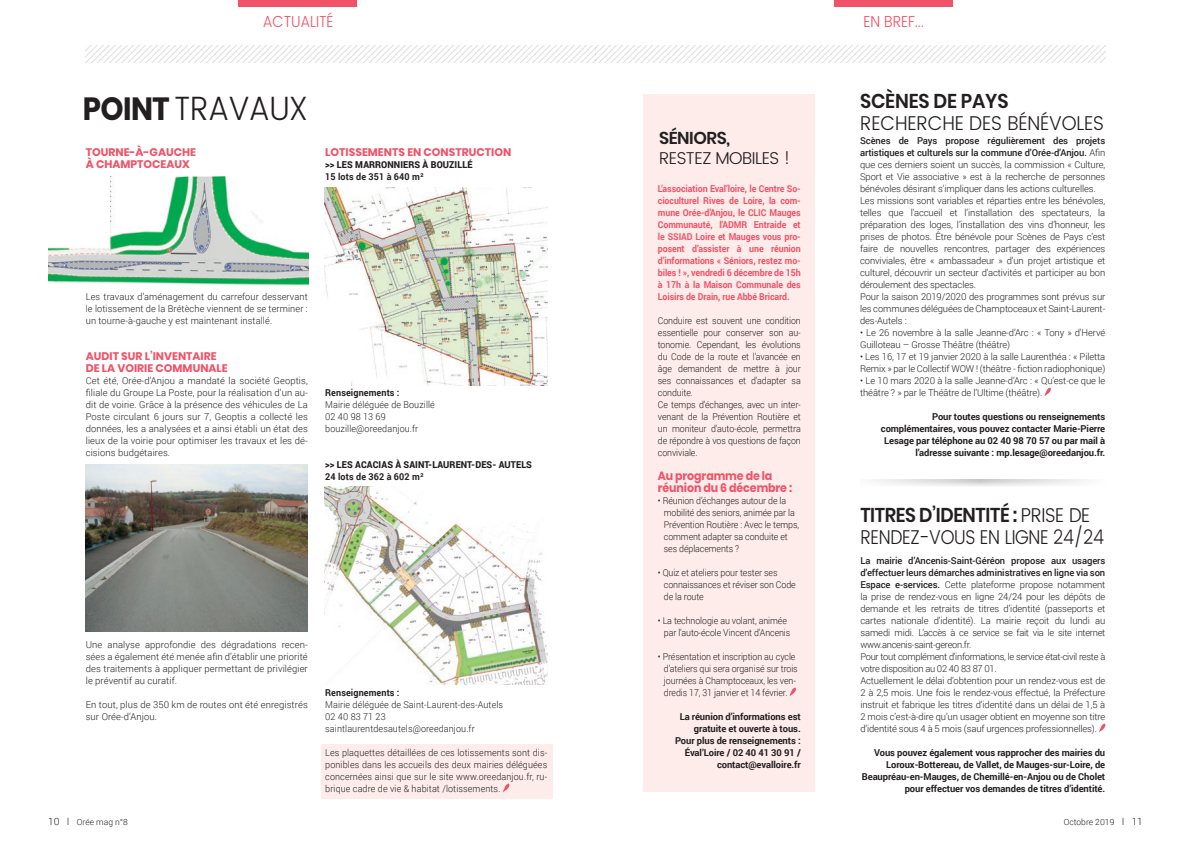
<style>
.page{position:relative;width:1191px;height:842px;background:#fff}
.page>*{position:absolute;margin:0;border:0;box-sizing:border-box;transform-origin:0 0}
.t1{font:300 33.7px "Poppins";letter-spacing:-.02em;color:#231f20;scale:.92 1}
.t2{font:300 20px/22px "Poppins";letter-spacing:-.01em;color:#231f20;scale:.92 1}
.t3{font:300 20px "Poppins";letter-spacing:-.01em;color:#231f20;scale:.95 1}
.t4{font:600 20px "Poppins";letter-spacing:-.01em;color:#231f20;scale:.95 1}
.t5{font:300 17.1px "Poppins";letter-spacing:-.03em;color:#231f20}
.t6{font:600 17.1px "Poppins";letter-spacing:-.025em;color:#231f20}
.t7{font:300 16px "Poppins";letter-spacing:-.01em;color:#f05268;scale:.9 1}
.t8{font:700 12px/12px "Poppins";letter-spacing:-.01em;color:#f05268;scale:.92 1}
.t9{font:700 11px/12px "Poppins";color:#f05268}
.t10{font:300 9.5px/12px "Roboto";letter-spacing:-.01em;color:#231f20}
.t11{font:300 9.5px/12px "Roboto";letter-spacing:-.01em;color:#231f20;scale:.93 1}
.t12{font:700 9.5px/12px "Roboto";letter-spacing:-.01em;color:#231f20;text-align:right}
.t13{font:700 9.5px/12px "Roboto";letter-spacing:-.01em;color:#f05268;text-align:justify;scale:.93 1}
.t14{font:300 9.5px/12px "Roboto";letter-spacing:-.01em;color:#231f20;text-align:justify;scale:.95 1}
.t15{font:300 9.5px/12px "Roboto";letter-spacing:.01em;color:#231f20;scale:.95 1}
.t16{font:700 9.5px "Roboto";letter-spacing:.01em;color:#231f20;scale:.95 1}
.t17{font:900 9.5px "Roboto";letter-spacing:.01em;color:#231f20;scale:.95 1}
.t18{font:300 9.5px/12px "Roboto";letter-spacing:.01em;color:#231f20}
.t19{font:300 8.5px "Roboto";color:#231f20}
.s1{font-weight:700;font-size:32px}
.s2{font-weight:500}
.s3{font-weight:600}
.s4{font-size:10px}
</style>
<div class="page">
<div style="left:321px;top:744px;width:231px;height:55px;background:#fdecea"></div>
<svg style="left:503px;top:783px;width:7px;height:9px"></svg>
<div style="left:643px;top:94px;width:172px;height:698px;background:#fdecea"></div>
<svg style="left:789px;top:687px;width:7px;height:9px"></svg>
<svg style="left:1044px;top:387px;width:7px;height:9px"></svg>
<svg style="left:1099px;top:723px;width:7px;height:9px"></svg>
<svg style="left:875px;top:479px;width:210px;height:7px"></svg>
<div style="left:834px;top:0;width:118px;height:7px;background:#f05268"></div>
<svg style="left:86px;top:45px;width:1019px;height:17px"></svg>
<img style="left:325px;top:486px;width:222px;height:199px">
<img style="left:325px;top:187px;width:222px;height:198px">
<div style="left:238px;top:0;width:119px;height:7px;background:#f05268"></div>
<img style="left:48px;top:176px;width:261px;height:110px">
<img style="left:85px;top:465px;width:223px;height:167px">
<h3 class="t7" style="left:263px;top:10px;width:80px">ACTUALITÉ</h3>
<h3 class="t7" style="left:863px;top:10px;width:68px">EN BREF...</h3>
<h1 class="t1" style="left:83px;top:85px;width:246px"><span class="s1">POINT</span> TRAVAUX</h1>
<p class="t9" style="left:86px;top:146px;width:112px">TOURNE-À-GAUCHE<br>À CHAMPTOCEAUX</p>
<p class="t9" style="left:325px;top:146px;width:188px">LOTISSEMENTS EN CONSTRUCTION</p>
<p class="t17" style="left:325px;top:158px;width:156px">&gt;&gt; LES MARRONNIERS À BOUZILLÉ</p>
<p class="t16" style="left:325px;top:170px;width:105px">15 lots de 351 à 640 m²</p>
<p class="t10" style="left:86px;top:290px;width:223px;text-align:justify">Les travaux d’aménagement du carrefour desservant le lotissement de la Brétèche viennent de se terminer : un tourne-à-gauche y est maintenant installé.</p>
<p class="t9" style="left:86px;top:350px;width:143px">AUDIT SUR L’INVENTAIRE<br>DE LA VOIRIE COMMUNALE</p>
<p class="t10" style="left:86px;top:374px;width:223px;text-align:justify">Cet été, Orée-d’Anjou a mandaté la société Geoptis, filiale du Groupe La Poste, pour la réalisation d’un au&shy;dit de voirie. Grâce à la présence des véhicules de La Poste circulant 6 jours sur 7, Geoptis a collecté les données, les a analysées et a ainsi établi un état des lieux de la voirie pour optimiser les travaux et les dé&shy;cisions budgétaires.</p>
<p class="t16" style="left:325px;top:386px;width:80px">Renseignements :</p>
<p class="t15" style="left:325px;top:398px;width:117px">Mairie déléguée de Bouzillé<br>02 40 98 13 69 bouzille@oreedanjou.fr</p>
<p class="t17" style="left:325px;top:458px;width:219px">&gt;&gt; LES ACACIAS À SAINT-LAURENT-DES- AUTELS</p>
<p class="t16" style="left:325px;top:470px;width:105px">24 lots de 362 à 602 m²</p>
<p class="t10" style="left:86px;top:638px;width:223px;text-align:justify">Une analyse approfondie des dégradations recen&shy;sées a également été menée afin d’établir une priorité des traitements à appliquer permettant de privilégier le préventif au curatif.</p>
<p class="t18" style="left:86px;top:698px;width:223px">En tout, plus de 350 km de routes ont été enregistrés sur Orée-d’Anjou.</p>
<p class="t16" style="left:325px;top:686px;width:80px">Renseignements :</p>
<p class="t15" style="left:325px;top:698px;width:189px">Mairie déléguée de Saint-Laurent-des-Autels<br>02 40 83 71 23 saintlaurentdesautels@oreedanjou.fr</p>
<p class="t14" style="left:325px;top:746px;width:235px">Les plaquettes détaillées de ces lotissements sont dis&shy;ponibles dans les accueils des deux mairies déléguées concernées ainsi que sur le site www.oreedanjou.fr, ru&shy;brique cadre de vie &amp; habitat /lotissements.</p>
<h3 class="t6" style="left:659px;top:128px;width:73px">SÉNIORS,</h3>
<h3 class="t5" style="left:659px;top:146px;width:133px">RESTEZ MOBILES !</h3>
<p class="t13" style="left:658px;top:182px;width:155px">L’association Eval’loire, le Centre So&shy;cioculturel Rives de Loire, la com&shy;mune Orée-d’Anjou, le CLIC Mauges Communauté, l’ADMR Entraide et le SSIAD Loire et Mauges vous pro&shy;posent d’assister à une réunion d’informations « Séniors, restez mo&shy;biles ! », vendredi 6 décembre de 15h à 17h à la Maison Communale des Loisirs de Drain, rue Abbé Bricard.</p>
<p class="t11" style="left:658px;top:314px;width:155px">Conduire est souvent une condition essentielle pour conserver son au&shy;tonomie. Cependant, les évolutions du Code de la route et l’avancée en âge demandent de mettre à jour ses connaissances et d’adapter sa conduite.<br>Ce temps d’échanges, avec un inter&shy;venant de la Prévention Routière et un moniteur d’auto-école, permettra de répondre à vos questions de façon conviviale.</p>
<p class="t8" style="left:658px;top:470px;width:147px">Au programme de la réunion du 6 décembre :</p>
<p class="t11" style="left:664px;top:494px;width:147px;text-indent:-6px">• Réunion d’échanges autour de la mobilité des seniors, animée par la<br>Prévention Routière : Avec le temps, comment adapter sa conduite et ses déplacements ?</p>
<p class="t11" style="left:664px;top:566px;width:143px;text-indent:-6px">• Quiz et ateliers pour tester ses connaissances et réviser son Code de la route</p>
<p class="t11" style="left:664px;top:614px;width:137px;text-indent:-6px">• La technologie au volant, animée par l’auto-école Vincent d’Ancenis</p>
<p class="t11" style="left:664px;top:650px;width:145px;text-indent:-6px">• Présentation et inscription au cycle d’ateliers qui sera organisé sur trois journées à Champtoceaux, les ven&shy;dredis 17, 31 janvier et 14 février.</p>
<p class="t12" style="left:675px;top:710px;width:127px">La réunion d’informations est gratuite et ouverte à tous.<br>Pour plus de renseignements :<br>Éval’Loire / 02 40 41 30 91 / contact@evalloire.fr</p>
<h2 class="t4" style="left:860px;top:90px;width:158px">SCÈNES DE PAYS</h2>
<h2 class="t3" style="left:860px;top:109px;width:258px">RECHERCHE DES BÉNÉVOLES</h2>
<p class="t10" style="left:860px;top:134px;width:247px"><span class="s2">Scènes de Pays propose régulièrement des projets artistiques et culturels sur la commune d’Orée-d’Anjou.</span> Afin que ces derniers soient un succès, la commission « Culture, Sport et Vie associative » est à la recherche de personnes bénévoles désirant s’impliquer dans les actions culturelles.<br>Les missions sont variables et réparties entre les bénévoles, telles que l’accueil et l’installation des spectateurs, la préparation des loges, l’installation des vins d’honneur, les prises de photos. Être bénévole pour Scènes de Pays c’est faire de nouvelles rencontres, partager des expériences conviviales, être « ambassadeur » d’un projet artistique et culturel, découvrir un secteur d’activités et participer au bon déroulement des spectacles.<br>Pour la saison 2019/2020 des programmes sont prévus sur les communes déléguées de Champtoceaux et Saint-Laurent&shy;des-Autels :</p>
<p class="t10" style="left:860px;top:326px;width:247px">• Le 26 novembre à la salle Jeanne-d’Arc : « Tony » d’Hervé<br>Guilloteau – Grosse Théâtre (théâtre)</p>
<p class="t10" style="left:860px;top:350px;width:247px">• Les 16, 17 et 19 janvier 2020 à la salle Laurenthéa : « Piletta<br>Remix » par le Collectif WOW ! (théâtre - fiction radiophonique)</p>
<p class="t10" style="left:860px;top:374px;width:247px">• Le 10 mars 2020 à la salle Jeanne-d’Arc : « Qu’est-ce que le théâtre ? » par le Théâtre de l’Ultime (théâtre).</p>
<p class="t12" style="left:881px;top:410px;width:226px">Pour toutes questions ou renseignements complémentaires, vous pouvez contacter Marie-Pierre Lesage par téléphone au 02 40 98 70 57 ou par mail à l’adresse suivante : mp.lesage@oreedanjou.fr.</p>
<h2 class="t2" style="left:860px;top:505px;width:266px"><span class="s3">TITRES D’IDENTITÉ :</span> PRISE DE<br>RENDEZ-VOUS EN LIGNE 24/24</h2>
<p class="t10" style="left:860px;top:554px;width:246px"><span class="s2">La mairie d’Ancenis-Saint-Géréon propose aux usagers d’effectuer leurs démarches administratives en ligne via son Espace e-services.</span> Cette plateforme propose notamment la prise de rendez-vous en ligne 24/24 pour les dépôts de demande et les retraits de titres d’identité (passeports et cartes nationale d’identité). La mairie reçoit du lundi au samedi midi. L’accès à ce service se fait via le site internet www.ancenis-saint-gereon.fr.<br>Pour tout complément d’informations, le service état-civil reste à votre disposition au 02 40 83 87 01.<br>Actuellement le délai d’obtention pour un rendez-vous est de 2 à 2,5 mois. Une fois le rendez-vous effectué, la Préfecture instruit et fabrique les titres d’identité dans un délai de 1,5 à 2 mois c’est-à-dire qu’un usager obtient en moyenne son titre d’identité sous 4 à 5 mois (sauf urgences professionnelles).</p>
<p class="t12" style="left:862px;top:746px;width:245px">Vous pouvez également vous rapprocher des mairies du Loroux-Bottereau, de Vallet, de Mauges-sur-Loire, de Beaupréau-en-Mauges, de Chemillé-en-Anjou ou de Cholet pour effectuer vos demandes de titres d’identité.</p>
<p class="t19" style="left:48px;top:816px;width:81px"><span class="s4">10 I</span> Orée mag n°8</p>
<p class="t19" style="left:1063px;top:816px;width:81px">Octobre 2019 <span class="s4">I 11</span></p>
</div>
